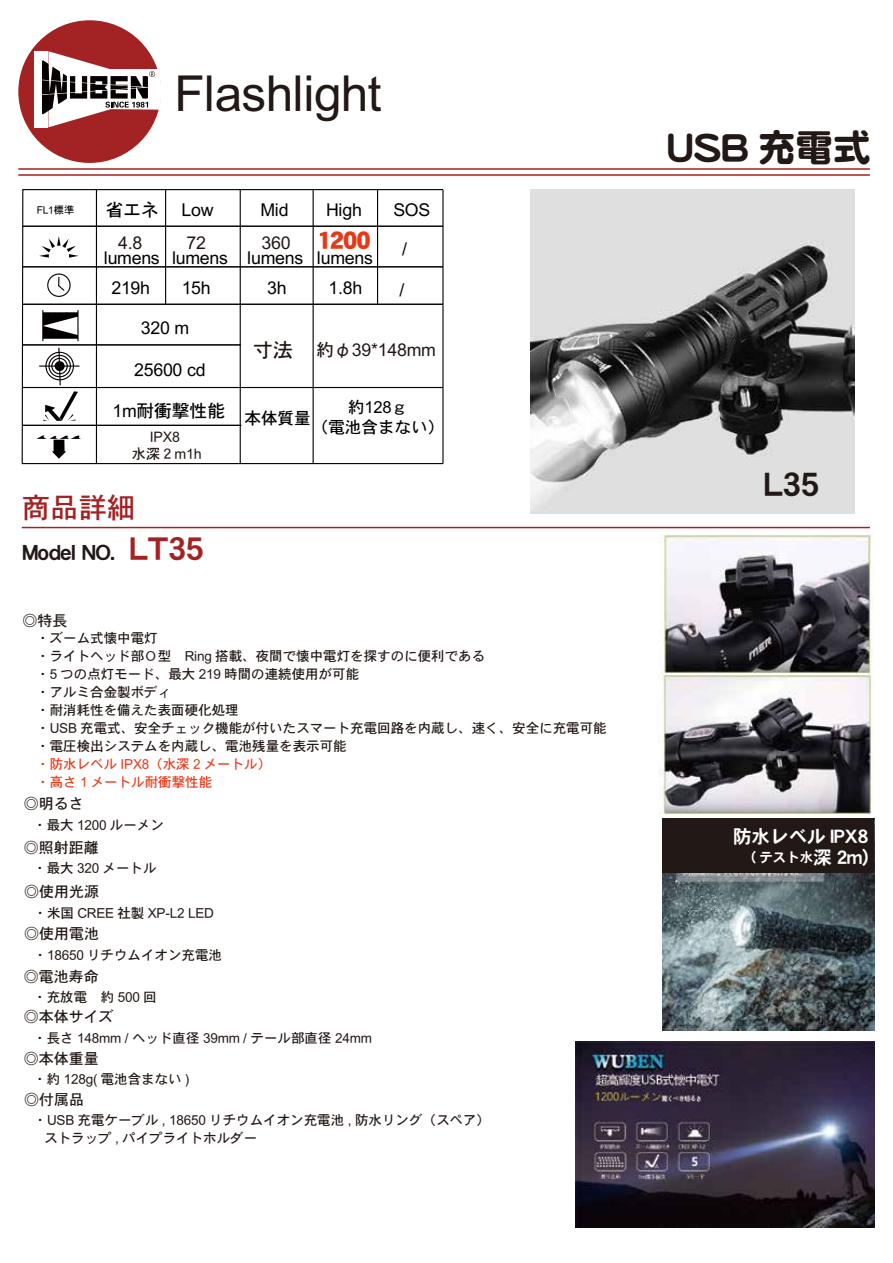
<style>
.page{position:relative;width:893px;height:1263px;background:#fff}
.page>*{position:absolute;margin:0;border:0;box-sizing:border-box;transform-origin:0 0}
.t1{font:49.5px "DFHS Gothic W5 WINP RKSJ H";color:#221815}
.t2{font:37.5px "DF Maru Gothic SB WINP RKSJ H";color:#221815}
.t3{font:32.4px "DFHS Gothic W7 WINP RKSJ H";color:#221815}
.t4{font:28.5px "DFHS Gothic W5 WINP RKSJ H";color:#a32224}
.t5{font:24px "DFHS Gothic W9 WINP RKSJ H";color:#e83818}
.t6{font:21px "DFHS Gothic W7 WINP RKSJ H";color:#221815}
.t7{font:20.1px "DFHS Gothic W5 WINP RKSJ H";color:#221815}
.t8{font:18.6px "DFHS Gothic W7 WINP RKSJ H";color:#fff}
.t9{font:17.7px/38.8px "DFHS Gothic W5 WINP RKSJ H";color:#040000}
.t10{font:17.7px "DFHS Gothic W5 WINP RKSJ H";color:#221815}
.t11{font:16.5px/20px "DFHS Gothic W5 WINP RKSJ H";color:#040000;text-align:center}
.t12{font:15px "DFHS Gothic W5 WINP RKSJ H";color:#221815}
.t13{font:14.25px/17.1px "DFHS Gothic W5 WINP RKSJ H";color:#221815;text-align:center}
.t14{font:13.5px/18px "DFHS Gothic W5 WINP RKSJ H";color:#221815}
.t15{font:13.5px/18px "DFHS Gothic W5 WINP RKSJ H";color:#e83818}
.t16{font:13.5px "DFHS Gothic W7 WINP RKSJ H";color:#fff}
.t17{font:10.2px "DFHS Gothic W5 WINP RKSJ H";color:#040000}
.s1{font-size:31.5px;color:#a32224}
.s2{font-size:18.6px}
</style>
<div class="page">
<img style="left:530px;top:189px;width:324px;height:324px">
<div style="left:18px;top:20px;width:143px;height:143px;background:#a32224;border-radius:50%"></div>
<div style="left:34px;top:51px;width:14px;height:76px;background:#fff"></div>
<svg style="left:42px;top:51px;width:119px;height:76px"></svg>
<hr style="left:18px;top:168px;width:852px;height:2px;background:#a32224">
<hr style="left:18px;top:174px;width:852px;height:2px;background:#a32224">
<hr style="left:22px;top:527px;width:848px;height:1px;background:#a32224">
<svg style="left:21px;top:189px;width:423px;height:276px"></svg>
<hr style="left:23px;top:226px;width:420px;height:1px;background:#040000">
<hr style="left:23px;top:266px;width:420px;height:1px;background:#040000">
<hr style="left:23px;top:304px;width:420px;height:1px;background:#040000">
<hr style="left:22px;top:387px;width:420px;height:1px;background:#040000">
<hr style="left:22px;top:425px;width:219px;height:1px;background:#040000">
<hr style="left:96px;top:189px;width:1px;height:275px;background:#040000">
<hr style="left:165px;top:190px;width:1px;height:114px;background:#040000">
<hr style="left:313px;top:189px;width:1px;height:274px;background:#040000">
<hr style="left:377px;top:189px;width:1px;height:115px;background:#040000">
<hr style="left:240px;top:189px;width:1px;height:274px;background:#040000">
<hr style="left:22px;top:344px;width:219px;height:1px;background:#040000">
<svg style="left:39px;top:236px;width:40px;height:22px"></svg>
<div style="left:47px;top:273px;width:24px;height:24px;border:1px solid #040000;border-radius:50%"></div>
<svg style="left:57px;top:277px;width:8px;height:15px"></svg>
<svg style="left:37px;top:435px;width:44px;height:24px"></svg>
<hr style="left:77px;top:310px;width:2px;height:31px;background:#040000">
<hr style="left:42px;top:310px;width:1px;height:31px;background:#040000">
<svg style="left:43px;top:312px;width:35px;height:27px"></svg>
<hr style="left:39px;top:365px;width:41px;height:2px;background:#040000">
<svg style="left:43px;top:347px;width:35px;height:74px"></svg>
<hr style="left:442px;top:190px;width:2px;height:274px;background:#040000">
<img style="left:658px;top:535px;width:216px;height:279px">
<img style="left:662px;top:818px;width:213px;height:213px">
<div style="left:662px;top:818px;width:212px;height:55px;background:#221815"></div>
<img style="left:575px;top:1042px;width:299px;height:185px">
<h1 class="t1" style="left:174px;top:68px;width:208px">Flashlight</h1>
<p class="t17" style="left:37px;top:205px;width:39px">FL1標準</p>
<h3 class="t9" style="left:106px;top:191px;width:55px">省エネ</h3>
<h3 class="t9" style="left:260px;top:191px;width:29px">Mid</h3>
<h3 class="t9" style="left:326px;top:191px;width:37px">High</h3>
<h3 class="t9" style="left:182px;top:191px;width:33px">Low</h3>
<h3 class="t10" style="left:118px;top:234px;width:26px">4.8</h3>
<h3 class="t9" style="left:104px;top:238px;width:57px">lumens</h3>
<h3 class="t10" style="left:186px;top:234px;width:21px">72</h3>
<h3 class="t9" style="left:172px;top:238px;width:57px">lumens</h3>
<h3 class="t10" style="left:262px;top:234px;width:30px">360</h3>
<h3 class="t9" style="left:247px;top:238px;width:57px">lumens</h3>
<h3 class="t5" style="left:317px;top:227px;width:55px">1200</h3>
<h3 class="t9" style="left:317px;top:238px;width:57px">lumens</h3>
<h3 class="t9" style="left:111px;top:269px;width:40px">219h</h3>
<h3 class="t9" style="left:182px;top:269px;width:30px">15h</h3>
<h3 class="t9" style="left:267px;top:269px;width:21px">3h</h3>
<h3 class="t9" style="left:328px;top:269px;width:35px">1.8h</h3>
<h3 class="t9" style="left:402px;top:191px;width:29px;text-indent:-9px">SOS /</h3>
<h3 class="t9" style="left:399px;top:271px;width:6px">/</h3>
<h3 class="t9" style="left:141px;top:309px;width:50px">320 m</h3>
<h3 class="t9" style="left:134px;top:351px;width:73px">25600 cd</h3>
<h3 class="t9" style="left:112px;top:392px;width:114px">1m耐衝撃性能</h3>
<p class="t13" style="left:132px;top:428px;width:71px">IPX8<br>水深２m1h</p>
<h3 class="t4" style="left:22px;top:493px;width:115px">商品詳細</h3>
<h3 class="t6" style="left:23px;top:540px;width:183px">Model NO. <span class="s1">LT35</span></h3>
<h3 class="t7" style="left:253px;top:340px;width:42px">寸法</h3>
<h3 class="t10" style="left:317px;top:341px;width:121px">約φ39*148mm</h3>
<p class="t11" style="left:244px;top:408px;width:68px">本体質量</p>
<p class="t11" style="left:312px;top:398px;width:134px">約128ｇ<br>（電池含まない）</p>
<p class="t12" style="left:23px;top:613px;width:46px">◎特長</p>
<p class="t14" style="left:36px;top:630px;width:572px">・ズーム式懐中電灯<br>・ライトヘッド部Ｏ型　Ring 搭載、夜間で懐中電灯を探すのに便利である<br>・5 つの点灯モード、最大 219 時間の連続使用が可能<br>・アルミ合金製ボディ<br>・耐消耗性を備えた表面硬化処理<br>・USB 充電式、安全チェック機能が付いたスマート充電回路を内蔵し、速く、安全に充電可能・電圧検出システムを内蔵し、電池残量を表示可能</p>
<p class="t15" style="left:36px;top:756px;width:237px">・防水レベル IPX8（水深 2 メートル）・高さ 1 メートル耐衝撃性能</p>
<p class="t12" style="left:24px;top:796px;width:61px">◎明るさ</p>
<p class="t14" style="left:33px;top:816px;width:132px">・最大 1200 ルーメン</p>
<p class="t12" style="left:24px;top:840px;width:77px">◎照射距離</p>
<p class="t14" style="left:33px;top:860px;width:125px">・最大 320 メートル</p>
<p class="t12" style="left:24px;top:884px;width:76px">◎使用光源</p>
<p class="t14" style="left:34px;top:904px;width:182px">・米国 CREE 社製 XP-L2 LED</p>
<p class="t12" style="left:24px;top:926px;width:76px">◎使用電池</p>
<p class="t14" style="left:34px;top:946px;width:190px">・18650 リチウムイオン充電池</p>
<p class="t12" style="left:24px;top:969px;width:77px">◎電池寿命</p>
<p class="t14" style="left:33px;top:989px;width:125px">・充放電　約 500 回</p>
<p class="t12" style="left:24px;top:1009px;width:92px">◎本体サイズ</p>
<p class="t14" style="left:33px;top:1029px;width:340px">・長さ 148mm / ヘッド直径 39mm / テール部直径 24mm</p>
<p class="t12" style="left:24px;top:1051px;width:77px">◎本体重量</p>
<p class="t14" style="left:33px;top:1071px;width:158px">・約 128g( 電池含まない )</p>
<p class="t12" style="left:24px;top:1092px;width:61px">◎付属品</p>
<p class="t14" style="left:44px;top:1112px;width:447px;text-indent:-11px">・USB 充電ケーブル , 18650 リチウムイオン充電池 , 防水リング（スペア）ストラップ , パイプライトホルダー</p>
<h2 class="t2" style="left:667px;top:128px;width:205px">USB 充電式</h2>
<h3 class="t3" style="left:764px;top:466px;width:56px">L35</h3>
<h3 class="t8" style="left:733px;top:827px;width:137px">防水レベル IPX8</h3>
<p class="t16" style="left:751px;top:850px;width:118px">( テスト水<span class="s2">深 2m)</span></p>
</div>
